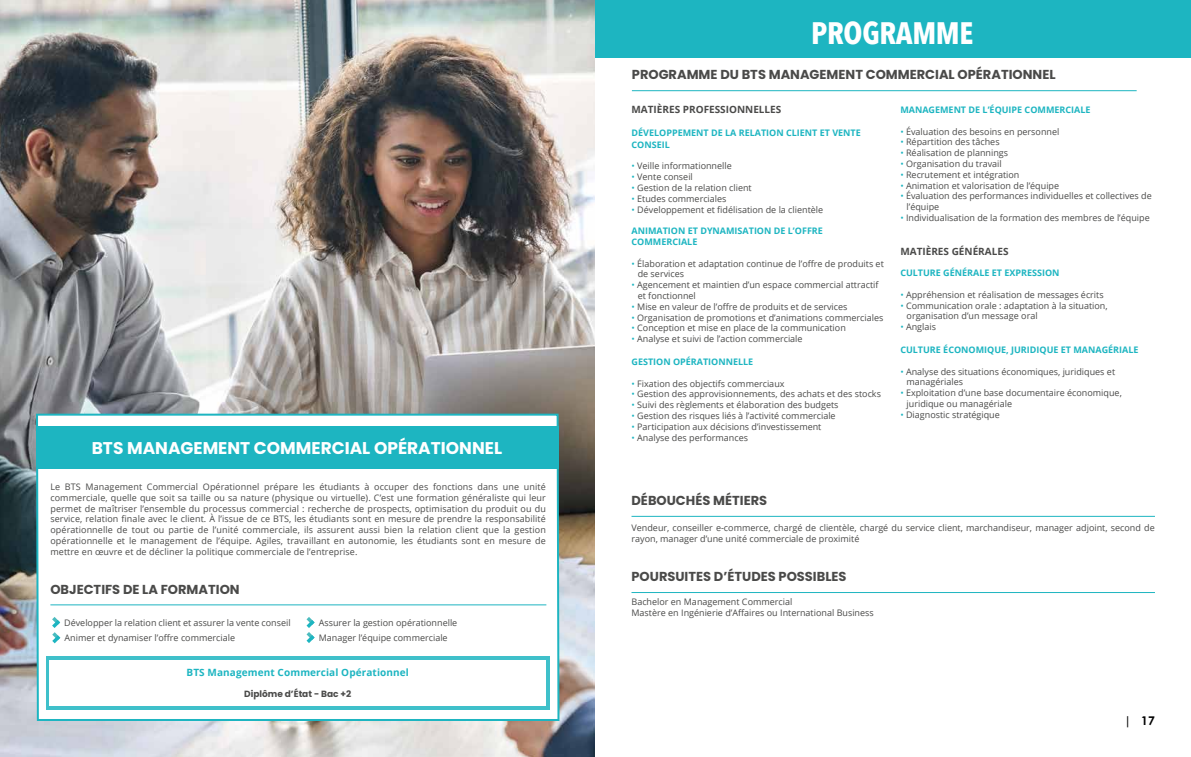
<style>
.page{position:relative;width:1191px;height:757px;background:#fff}
.page>*{position:absolute;margin:0;border:0;box-sizing:border-box;transform-origin:0 0}
.t1{font:700 31px "Avenir Next Condensed";letter-spacing:-.01em;color:#fff}
.t2{font:700 17px "Poppins";color:#fff}
.t3{font:700 13px "Poppins";color:#4a4a49}
.t4{font:700 12px "Century Gothic Pro";color:#000}
.t5{font:10px/12px "Open Sans";letter-spacing:.01em;color:#4a4a49}
.t6{font:700 10px "Open Sans";color:#4a4a49}
.t7{font:700 10px "Open Sans";letter-spacing:.01em;color:#1db5c1}
.t8{font:9px/10.8px "Open Sans";color:#4a4a49}
.t9{font:700 9px/12px "Open Sans";color:#1db5c1}
.t10{font:700 9px "Poppins";color:#4a4a49}
.s1{color:#1db5c1}
</style>
<div class="page">
<img style="left:0;top:0;width:595px;height:757px">
<div style="left:595px;top:0;width:596px;height:57px;background:#1db5c1"></div>
<hr style="left:632px;top:90px;width:504px;height:1px;background:#1db5c1">
<svg style="left:35px;top:413px;width:525px;height:309px"></svg>
<hr style="left:631px;top:516px;width:524px;height:1px;background:#1db5c1">
<hr style="left:631px;top:592px;width:524px;height:1px;background:#1db5c1">
<div style="left:46px;top:656px;width:503px;height:53px;background:linear-gradient(to right,#3fc0ca,#3fc0ca)"></div>
<div style="left:50px;top:660px;width:496px;height:45px;background:#fff"></div>
<div style="left:36px;top:427px;width:522px;height:42px;background:#1db5c1"></div>
<hr style="left:50px;top:604px;width:496px;height:1px;background:#1db5c1">
<svg style="left:52px;top:617px;width:8px;height:26px"></svg>
<svg style="left:306px;top:617px;width:8px;height:26px"></svg>
<h2 class="t2" style="left:92px;top:438px;width:412px">BTS MANAGEMENT COMMERCIAL OPÉRATIONNEL</h2>
<p class="t8" style="left:50px;top:481px;width:497px;text-align:justify">Le BTS Management Commercial Opérationnel prépare les étudiants à occuper des fonctions dans une unité commerciale, quelle que soit sa taille ou sa nature (physique ou virtuelle). C’est une formation généraliste qui leur permet de maîtriser l’ensemble du processus commercial : recherche de prospects, optimisation du produit ou du service, relation finale avec le client. À l’issue de ce BTS, les étudiants sont en mesure de prendre la responsabilité opérationnelle de tout ou partie de l’unité commerciale, ils assurent aussi bien la relation client que la gestion opérationnelle et le management de l’équipe. Agiles, travaillant en autonomie, les étudiants sont en mesure de mettre en œuvre et de décliner la politique commerciale de l’entreprise.</p>
<h3 class="t3" style="left:50px;top:582px;width:191px">OBJECTIFS DE LA FORMATION</h3>
<p class="t8" style="left:64px;top:617px;width:228px">Développer la relation client et assurer la vente conseil</p>
<p class="t8" style="left:319px;top:617px;width:140px">Assurer la gestion opérationnelle</p>
<p class="t8" style="left:64px;top:632px;width:172px">Animer et dynamiser l’offre commerciale</p>
<p class="t8" style="left:319px;top:632px;width:130px">Manager l’équipe commerciale</p>
<p class="t7" style="left:187px;top:665px;width:224px">BTS Management Commercial Opérationnel</p>
<p class="t10" style="left:244px;top:688px;width:109px">Diplôme d’État - Bac +2</p>
<h1 class="t1" style="left:811px;top:14px;width:164px">PROGRAMME</h1>
<h3 class="t3" style="left:632px;top:67px;width:425px">PROGRAMME DU BTS MANAGEMENT COMMERCIAL OPÉRATIONNEL</h3>
<p class="t6" style="left:631px;top:102px;width:151px">MATIÈRES PROFESSIONNELLES</p>
<p class="t9" style="left:631px;top:126px;width:231px">DÉVELOPPEMENT DE LA RELATION CLIENT ET VENTE<br>CONSEIL</p>
<p class="t8" style="left:631px;top:160px;width:102px"><span class="s1">•</span> Veille informationnelle</p>
<p class="t8" style="left:631px;top:171px;width:63px"><span class="s1">•</span> Vente conseil</p>
<p class="t8" style="left:631px;top:182px;width:122px"><span class="s1">•</span> Gestion de la relation client</p>
<p class="t8" style="left:631px;top:193px;width:96px"><span class="s1">•</span> Etudes commerciales</p>
<p class="t8" style="left:631px;top:204px;width:193px"><span class="s1">•</span> Développement et fidélisation de la clientèle</p>
<p class="t9" style="left:631px;top:225px;width:193px;line-height:10.8px">ANIMATION ET DYNAMISATION DE L’OFFRE<br>COMMERCIALE</p>
<p class="t8" style="left:638px;top:258px;width:248px;text-indent:-6px"><span class="s1">•</span> Élaboration et adaptation continue de l’offre de produits et de services</p>
<p class="t8" style="left:638px;top:279px;width:242px;text-indent:-6px"><span class="s1">•</span> Agencement et maintien d’un espace commercial attractif et fonctionnel</p>
<p class="t8" style="left:631px;top:301px;width:217px"><span class="s1">•</span> Mise en valeur de l’offre de produits et de services</p>
<p class="t8" style="left:631px;top:312px;width:253px"><span class="s1">•</span> Organisation de promotions et d’animations commerciales</p>
<p class="t8" style="left:631px;top:322px;width:216px"><span class="s1">•</span> Conception et mise en place de la communication</p>
<p class="t8" style="left:631px;top:333px;width:173px"><span class="s1">•</span> Analyse et suivi de l’action commerciale</p>
<p class="t9" style="left:631px;top:355px;width:123px">GESTION OPÉRATIONNELLE</p>
<p class="t8" style="left:631px;top:378px;width:155px"><span class="s1">•</span> Fixation des objectifs commerciaux</p>
<p class="t8" style="left:631px;top:388px;width:251px"><span class="s1">•</span> Gestion des approvisionnements, des achats et des stocks</p>
<p class="t8" style="left:631px;top:399px;width:209px"><span class="s1">•</span> Suivi des règlements et élaboration des budgets</p>
<p class="t8" style="left:631px;top:410px;width:206px"><span class="s1">•</span> Gestion des risques liés à l’activité commerciale</p>
<p class="t8" style="left:631px;top:421px;width:191px"><span class="s1">•</span> Participation aux décisions d’investissement</p>
<p class="t8" style="left:631px;top:432px;width:118px"><span class="s1">•</span> Analyse des performances</p>
<p class="t9" style="left:900px;top:103px;width:192px">MANAGEMENT DE L’ÉQUIPE COMMERCIALE</p>
<p class="t8" style="left:900px;top:126px;width:160px"><span class="s1">•</span> Évaluation des besoins en personnel</p>
<p class="t8" style="left:900px;top:136px;width:101px"><span class="s1">•</span> Répartition des tâches</p>
<p class="t8" style="left:900px;top:147px;width:109px"><span class="s1">•</span> Réalisation de plannings</p>
<p class="t8" style="left:900px;top:158px;width:103px"><span class="s1">•</span> Organisation du travail</p>
<p class="t8" style="left:900px;top:169px;width:121px"><span class="s1">•</span> Recrutement et intégration</p>
<p class="t8" style="left:900px;top:180px;width:160px"><span class="s1">•</span> Animation et valorisation de l’équipe</p>
<p class="t8" style="left:906px;top:190px;width:247px;text-indent:-6px"><span class="s1">•</span> Évaluation des performances individuelles et collectives de l’équipe</p>
<p class="t8" style="left:900px;top:212px;width:251px"><span class="s1">•</span> Individualisation de la formation des membres de l’équipe</p>
<p class="t6" style="left:900px;top:244px;width:110px">MATIÈRES GÉNÉRALES</p>
<p class="t9" style="left:900px;top:267px;width:161px">CULTURE GÉNÉRALE ET EXPRESSION</p>
<p class="t8" style="left:900px;top:289px;width:205px"><span class="s1">•</span> Appréhension et réalisation de messages écrits</p>
<p class="t8" style="left:906px;top:300px;width:203px;text-indent:-6px"><span class="s1">•</span> Communication orale : adaptation à la situation, organisation d’un message oral</p>
<p class="t8" style="left:900px;top:321px;width:37px"><span class="s1">•</span> Anglais</p>
<p class="t9" style="left:900px;top:343px;width:240px">CULTURE ÉCONOMIQUE, JURIDIQUE ET MANAGÉRIALE</p>
<p class="t8" style="left:906px;top:366px;width:210px;text-indent:-6px"><span class="s1">•</span> Analyse des situations économiques, juridiques et managériales</p>
<p class="t8" style="left:906px;top:387px;width:217px;text-indent:-6px"><span class="s1">•</span> Exploitation d’une base documentaire économique, juridique ou managériale</p>
<p class="t8" style="left:900px;top:409px;width:101px"><span class="s1">•</span> Diagnostic stratégique</p>
<p class="t5" style="left:641px;top:384px;width:506px;text-indent:4px">Vendeur, conseiller e-commerce, chargé de clientèle, merchandiser, manager adjoint, second de rayon, manager d’une unité commerciale</p>
<h3 class="t3" style="left:631px;top:493px;width:137px">DÉBOUCHÉS MÉTIERS</h3>
<p class="t8" style="left:631px;top:522px;width:525px">Vendeur, conseiller e-commerce, chargé de clientèle, chargé du service client, marchandiseur, manager adjoint, second de rayon, manager d’une unité commerciale de proximité</p>
<h3 class="t3" style="left:631px;top:569px;width:217px">POURSUITES D’ÉTUDES POSSIBLES</h3>
<p class="t8" style="left:631px;top:596px;width:244px">Bachelor en Management Commercial<br>Mastère en Ingénierie d’Affaires ou International Business</p>
<h3 class="t4" style="left:1124px;top:713px;width:32px">| 17</h3>
</div>
